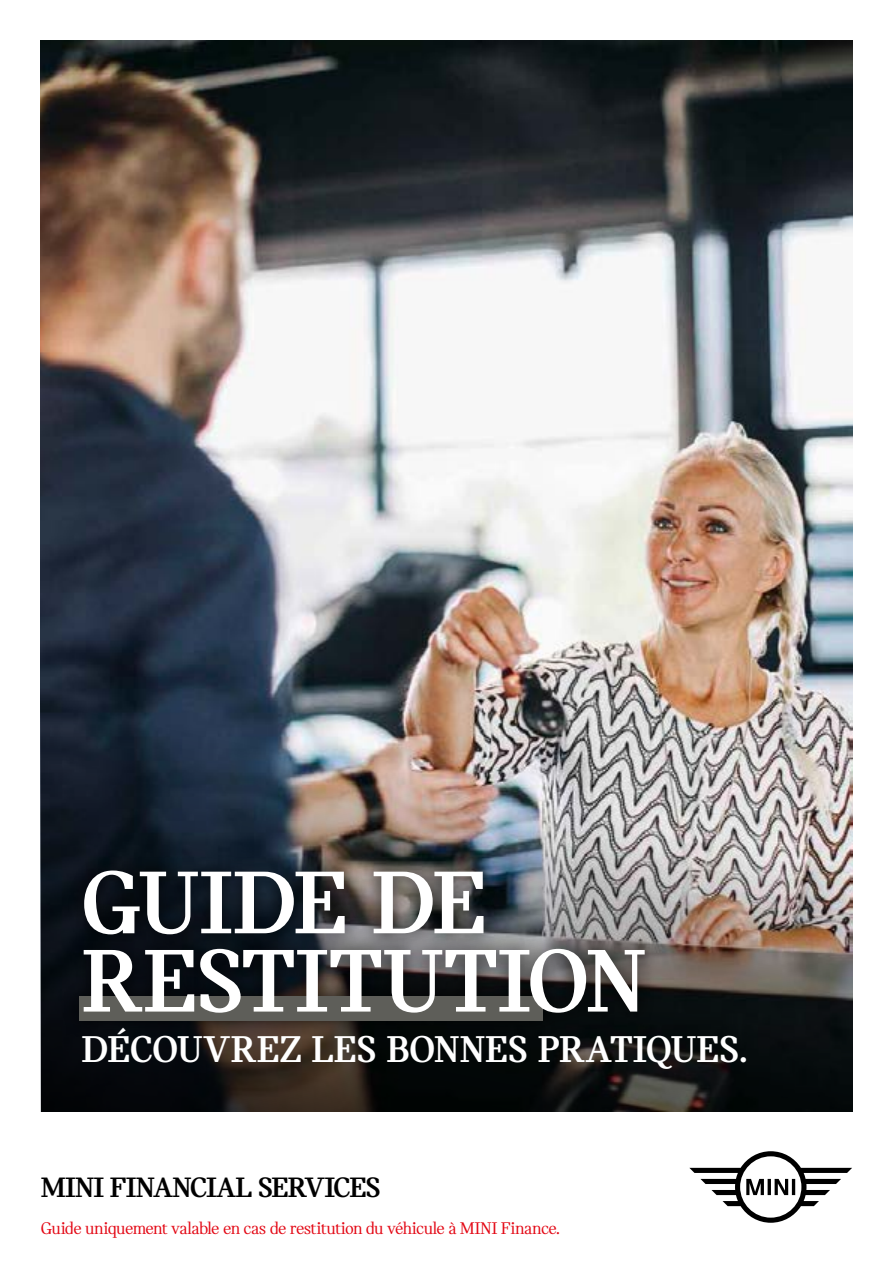
<style>
.page{position:relative;width:893px;height:1263px;background:#fff}
.page>*{position:absolute;margin:0;border:0;box-sizing:border-box;transform-origin:0 0}
.t1{font:700 95.1px/78.3px "MINI Serif";letter-spacing:-.005em;color:#fff}
.t2{font:700 39.9px "MINI Serif";color:#fff}
.t3{font:700 30px "MINI Serif";letter-spacing:-.03em;color:#000}
.t4{font:18px "MINI Serif";letter-spacing:-.03em;color:#e30613}
</style>
<div class="page">
<img style="left:41px;top:41px;width:811px;height:1071px">
<svg style="left:689px;top:1151px;width:163px;height:72px"></svg>
<div style="left:63px;top:854px;width:598px;height:183px;background:#000;opacity:.75"></div>
<div style="left:80px;top:996px;width:462px;height:25px;background:#5e5e59"></div>
<h1 class="t1" style="left:81px;top:863px;width:566px">GUIDE DE<br>RESTITUTION</h1>
<h2 class="t2" style="left:82px;top:1026px;width:668px">DÉCOUVREZ LES BONNES PRATIQUES.</h2>
<h3 class="t3" style="left:41px;top:1170px;width:341px">MINI FINANCIAL SERVICES</h3>
<p class="t4" style="left:41px;top:1218px;width:521px">Guide uniquement valable en cas de restitution du véhicule à MINI Finance.</p>
</div>
